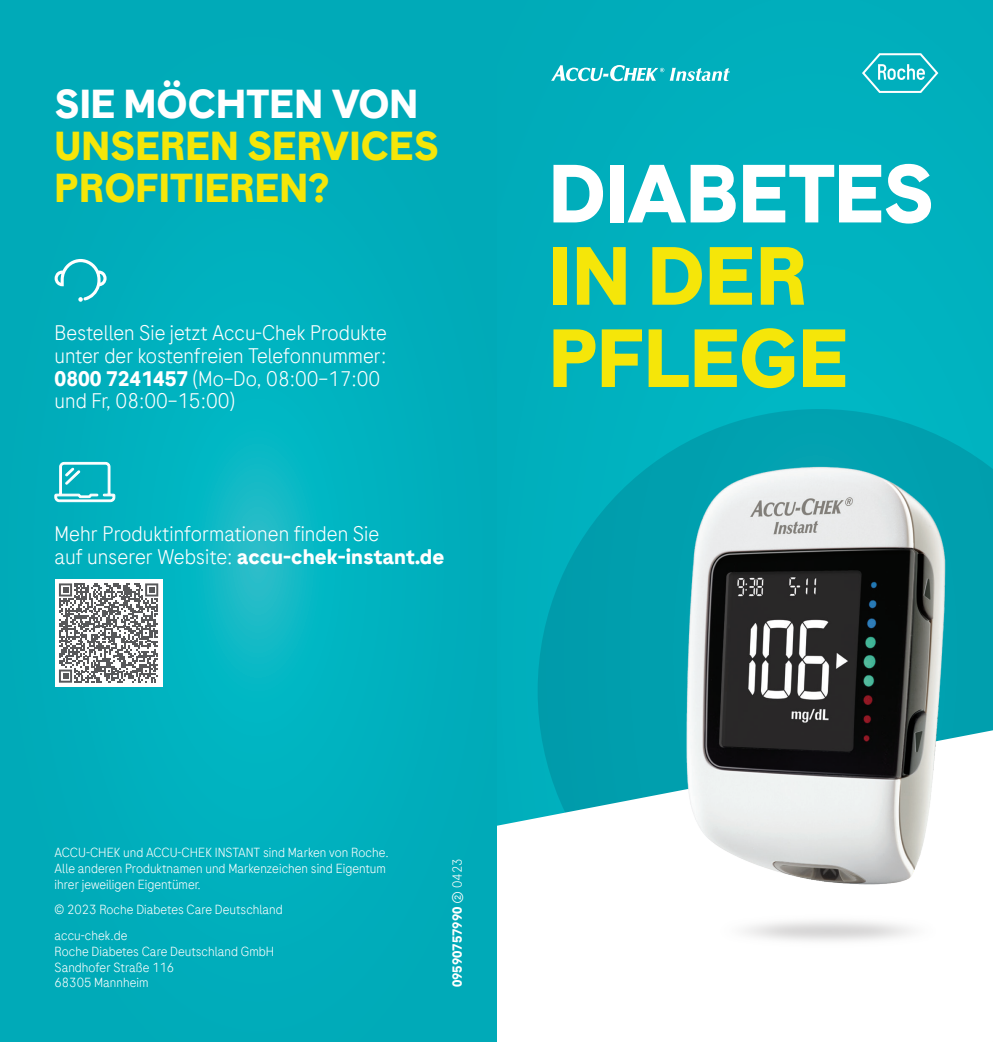
<style>
.page{position:relative;width:993px;height:1042px;background:#fff}
.page>*{position:absolute;margin:0;border:0;box-sizing:border-box;transform-origin:0 0}
.t1{font:700 82.25px/82.2px "Roche Sans";letter-spacing:-.015em;color:#f5e609}
.t2{font:700 40.25px/42px "Roche Sans";color:#f5e609}
.AC-Fliesstext{font:300 21px/22.8px "Roche Sans";color:#fff}
.AC-Fliesstext-2{font:300 13.12px/15.8px "Roche Sans";color:#fff}
.AC-Fliesstext-3{font:700 13.12px "Roche Sans";color:#fff}
.s1{color:#fff}
.s2{font-weight:700}
.s3{font-family:"Arial Unicode MS";font-weight:400}
.s4{font-weight:300}
</style>
<div class="page">
<div style="left:496px;top:0;width:496px;height:1042px;background:#00b0be"></div>
<svg style="left:538px;top:409px;width:353px;height:321px;fill:#009ead"></svg>
<svg style="left:497px;top:730px;width:495px;height:312px;background:#d6f0f2"></svg>
<img style="left:636px;top:419px;width:356px;height:544px">
<div style="left:0;top:0;width:496px;height:1042px;background:#00adbb"></div>
<svg style="left:54px;top:462px;width:61px;height:40px"></svg>
<svg style="left:55px;top:259px;width:51px;height:43px"></svg>
<div style="left:55px;top:579px;width:107px;height:108px;background:#fff"></div>
<svg style="left:551px;top:65px;width:178px;height:16px"></svg>
<svg style="left:59px;top:583px;width:99px;height:100px"></svg>
<svg style="left:862px;top:53px;width:76px;height:40px"></svg>
<p class="t2" style="left:55px;top:82px;width:385px"><span class="s1">SIE MÖCHTEN VON<br></span>UNSEREN SERVICES<br>PROFITIEREN?</p>
<p class="AC-Fliesstext" style="left:55px;top:321px;width:334px">Bestellen Sie jetzt Accu-Chek Produkte unter der kostenfreien Telefonnummer:<br><span class="s2">0800 7241457</span> (Mo–Do, 08:00–17:00 und Fr, 08:00–15:00)</p>
<p class="AC-Fliesstext" style="left:55px;top:522px;width:391px">Mehr Produktinformationen finden Sie<br>auf unserer Website: <span class="s2">accu-chek-instant.de</span></p>
<p class="t1" style="left:548px;top:152px;width:387px"><span class="s1">DIABETES<br></span>IN DER<br>PFLEGE</p>
<p class="AC-Fliesstext-2" style="left:55px;top:844px;width:335px">ACCU-CHEK und ACCU-CHEK INSTANT sind Marken von Roche.<br>Alle anderen Produktnamen und Markenzeichen sind Eigentum ihrer jeweiligen Eigentümer.</p>
<p class="AC-Fliesstext-2" style="left:55px;top:902px;width:230px">© 2023 Roche Diabetes Care Deutschland</p>
<p class="AC-Fliesstext-2" style="left:55px;top:927px;width:74px">accu-chek.de</p>
<p class="AC-Fliesstext-2" style="left:55px;top:943px;width:221px">Roche Diabetes Care Deutschland GmbH</p>
<p class="AC-Fliesstext-2" style="left:55px;top:959px;width:121px">Sandhofer Straße 116</p>
<p class="AC-Fliesstext-2" style="left:55px;top:974px;width:95px">68305 Mannheim</p>
<p class="AC-Fliesstext-3" style="left:449px;top:987px;width:130px;rotate:-90deg">09590757990 <span class="s3">②</span> <span class="s4">0423</span></p>
</div>
